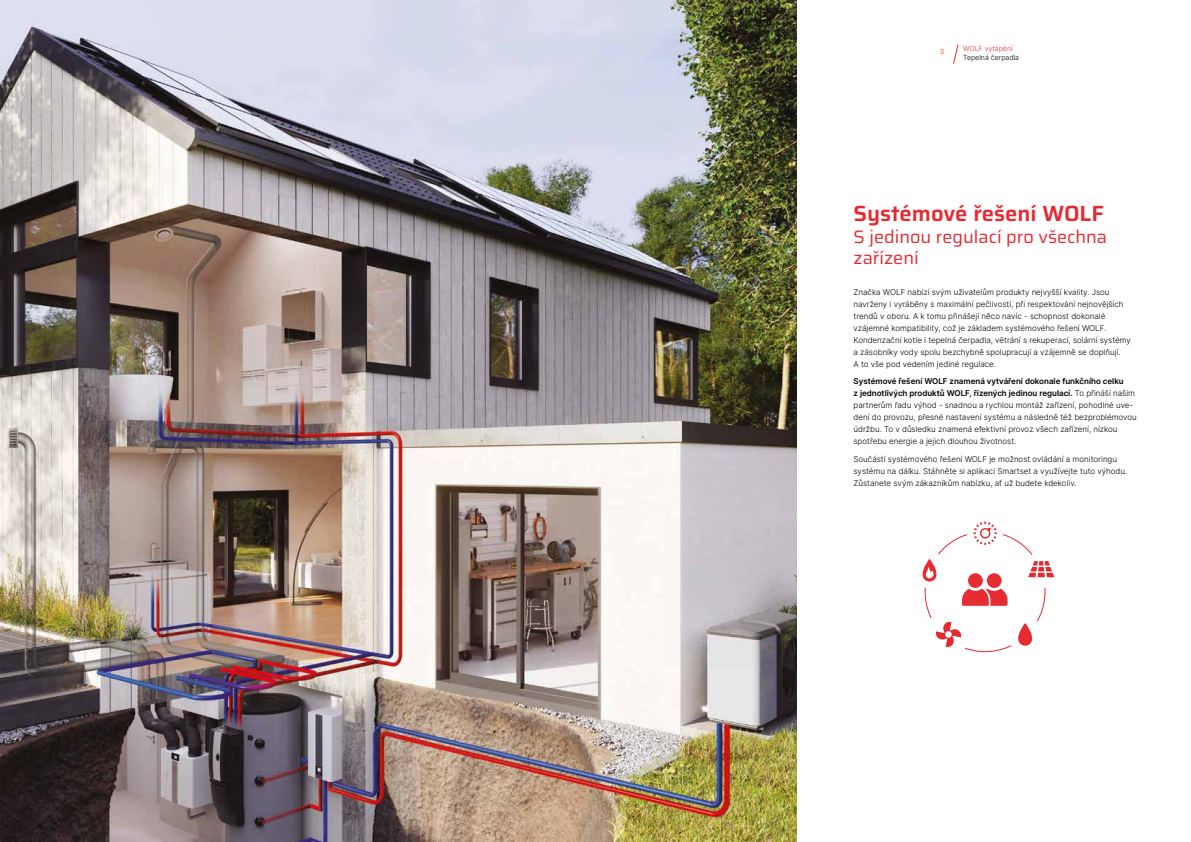
<style>
.page{position:relative;width:1191px;height:842px;background:#fff}
.page>*{position:absolute;margin:0;border:0;box-sizing:border-box;transform-origin:0 0}
.t1{font:600 22px "Saira";color:#e62a32}
.t2{font:18px/21.6px "Saira";color:#e62a32}
.t3{font:300 8px/12px "Inter";color:#000}
.t4{font:300 7px "Inter";color:#000}
.t5{font:300 7px "Inter";color:#e62a32}
.s1{font-weight:400}
</style>
<div class="page">
<img style="left:0;top:0;width:797px;height:842px">
<svg style="left:953px;top:44px;width:5px;height:20px"></svg>
<svg style="left:962px;top:573px;width:45px;height:33px"></svg>
<svg style="left:973px;top:521px;width:24px;height:24px"></svg>
<svg style="left:922px;top:559px;width:14px;height:22px"></svg>
<svg style="left:935px;top:622px;width:26px;height:25px"></svg>
<svg style="left:1028px;top:561px;width:26px;height:16px"></svg>
<svg style="left:1018px;top:623px;width:14px;height:23px"></svg>
<p class="t5" style="left:939px;top:47px;width:6px">3</p>
<p class="t5" style="left:963px;top:44px;width:51px">WOLF vytápění</p>
<p class="t4" style="left:963px;top:53px;width:58px">Tepelná čerpadla</p>
<h1 class="t1" style="left:853px;top:195px;width:252px">Systémové řešení WOLF</h1>
<h2 class="t2" style="left:853px;top:225px;width:255px">S jedinou regulací pro všechna zařízení</h2>
<p class="t3" style="left:853px;top:286px;width:279px">Značka WOLF nabízí svým uživatelům produkty nejvyšší kvality. Jsou navrženy i vyráběny s maximální pečlivostí, při respektování nejnovějších trendů v oboru. A k tomu přinášejí něco navíc - schopnost dokonalé vzájemné kompatibility, což je základem systémového řešení WOLF.<br>Kondenzační kotle i tepelná čerpadla, větrání s rekuperací, solární systémy a zásobníky vody spolu bezchybně spolupracují a vzájemně se doplňují.<br>A to vše pod vedením jediné regulace.</p>
<p class="t3" style="left:853px;top:375px;width:285px"><span class="s1">Systémové řešení WOLF znamená vytváření dokonale funkčního celku<br>z jednotlivých produktů WOLF, řízených jedinou regulací.</span> To přináší našim partnerům řadu výhod - snadnou a rychlou montáž zařízení, pohodlné uve&shy;dení do provozu, přesné nastavení systému a následně též bezproblémovou údržbu. To v důsledku znamená efektivní provoz všech zařízení, nízkou spotřebu energie a jejich dlouhou životnost.</p>
<p class="t3" style="left:853px;top:453px;width:275px">Součástí systémového řešení WOLF je možnost ovládání a monitoringu systému na dálku. Stáhněte si aplikaci Smartset a využívejte tuto výhodu.<br>Zůstanete svým zákazníkům nabízku, ať už budete kdekoliv.</p>
</div>
